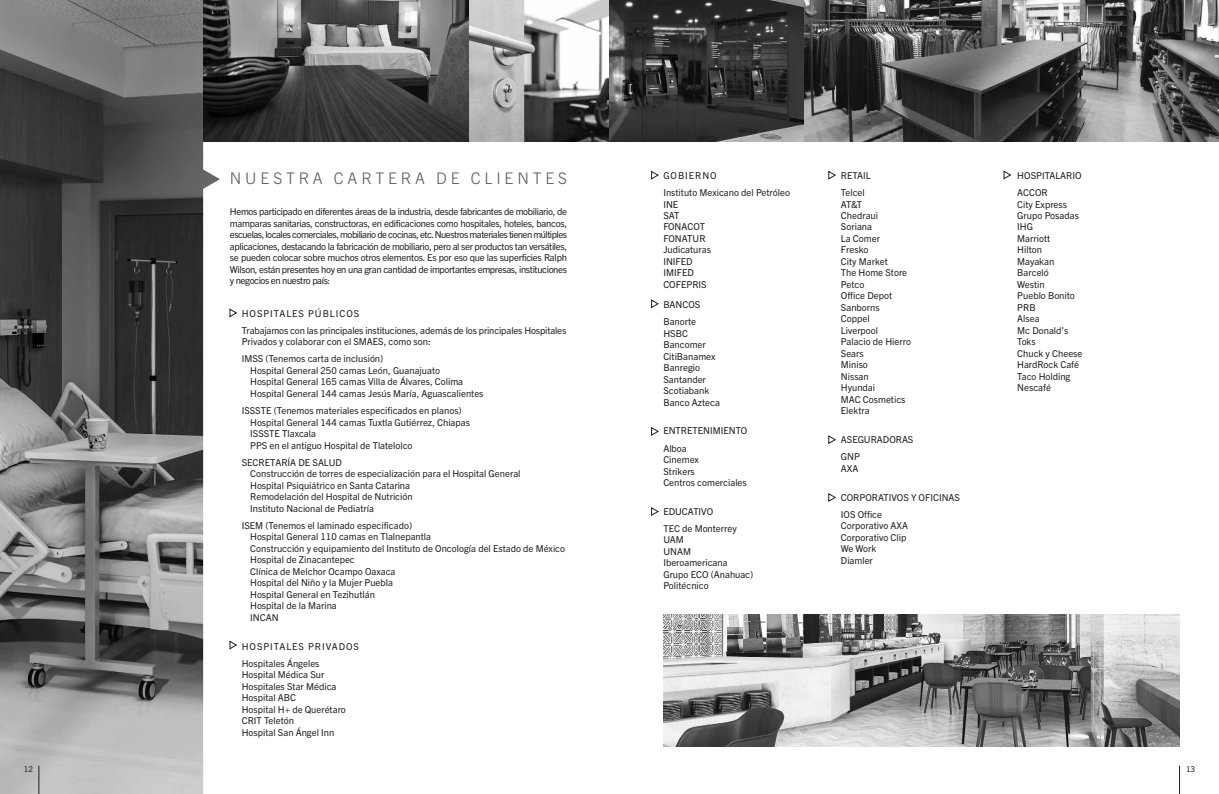
<style>
.page{position:relative;width:1219px;height:794px;background:#fff}
.page>*{position:absolute;margin:0;border:0;box-sizing:border-box;transform-origin:0 0}
.t1{font:300 16px "Trade Gothic Next LT Pro";letter-spacing:.24em;color:#57585a}
.t2{font:9.5px/11.5px "Trade Gothic Next LT Pro";color:#231f20}
.t3{font:9.5px/17.2px "Trade Gothic Next LT Pro";letter-spacing:.03em;color:#231f20}
.t4{font:8px "Trade Gothic Next LT Pro";color:#231f20}
</style>
<div class="page">
<img style="left:0;top:0;width:220px;height:794px">
<svg style="left:229px;top:308px;width:8px;height:9px"></svg>
<svg style="left:229px;top:640px;width:8px;height:9px"></svg>
<img style="left:203px;top:0;width:1016px;height:142px">
<svg style="left:651px;top:171px;width:8px;height:9px"></svg>
<svg style="left:828px;top:171px;width:8px;height:9px"></svg>
<svg style="left:1003px;top:170px;width:8px;height:9px"></svg>
<svg style="left:651px;top:427px;width:8px;height:9px"></svg>
<svg style="left:651px;top:507px;width:8px;height:9px"></svg>
<svg style="left:828px;top:435px;width:8px;height:9px"></svg>
<svg style="left:828px;top:493px;width:8px;height:9px"></svg>
<svg style="left:651px;top:299px;width:8px;height:9px"></svg>
<svg style="left:1179px;top:765px;width:1px;height:29px"></svg>
<svg style="left:39px;top:765px;width:1px;height:29px"></svg>
<img style="left:663px;top:614px;width:516px;height:132px">
<h1 class="t1" style="left:230px;top:172px;width:339px">NUESTRA CARTERA DE CLIENTES</h1>
<p class="t2" style="left:663px;top:168px;width:128px;line-height:17.2px">GOBIERNO<br>Instituto Mexicano del Petróleo</p>
<p class="t2" style="left:663px;top:199px;width:49px">INE<br>SAT<br>FONACOT<br>FONATUR<br>Judicaturas<br>INIFED<br>IMIFED<br>COFEPRIS</p>
<p class="t2" style="left:663px;top:297px;width:39px;line-height:17.2px">BANCOS<br>Banorte</p>
<p class="t2" style="left:663px;top:328px;width:58px">HSBC<br>Bancomer<br>CitiBanamex<br>Banregio<br>Santander<br>Scotiabank<br>Banco Azteca</p>
<p class="t2" style="left:663px;top:423px;width:85px;line-height:17.2px">ENTRETENIMIENTO<br>Alboa</p>
<p class="t2" style="left:663px;top:455px;width:85px">Cinemex<br>Strikers<br>Centros comerciales</p>
<p class="t2" style="left:663px;top:503px;width:75px;line-height:17.2px">EDUCATIVO<br>TEC de Monterrey</p>
<p class="t2" style="left:663px;top:535px;width:91px">UAM<br>UNAM<br>Iberoamericana<br>Grupo ECO (Anahuac)<br>Politécnico</p>
<p class="t2" style="left:230px;top:207px;width:339px;text-align:justify">Hemos participado en diferentes áreas de la industria, desde fabricantes de mobiliario, de mamparas sanitarias, constructoras, en edificaciones como hospitales, hoteles, bancos, escuelas, locales comerciales, mobiliario de cocinas, etc. Nuestros materiales tienen múltiples aplicaciones, destacando la fabricación de mobiliario, pero al ser productos tan versátiles, se pueden colocar sobre muchos otros elementos. Es por eso que las superficies Ralph Wilson, están presentes hoy en una gran cantidad de importantes empresas, instituciones y negocios en nuestro país:</p>
<p class="t2" style="left:242px;top:305px;width:326px;line-height:17.2px">HOSPITALES PÚBLICOS<br>Trabajamos con las principales instituciones, además de los principales Hospitales</p>
<p class="t2" style="left:242px;top:334px;width:190px;line-height:17.2px">Privados y colaborar con el SMAES, como son:<br>IMSS (Tenemos carta de inclusión)</p>
<p class="t2" style="left:250px;top:365px;width:235px">Hospital General 250 camas León, Guanajuato<br>Hospital General 165 camas Villa de Álvares, Colima<br>Hospital General 144 camas Jesús María, Aguascalientes</p>
<p class="t2" style="left:250px;top:406px;width:221px;text-indent:-9px">ISSSTE (Tenemos materiales especificados en planos)<br>Hospital General 144 camas Tuxtla Gutiérrez, Chiapas ISSSTE Tlaxcala<br>PPS en el antiguo Hospital de Tlatelolco</p>
<p class="t2" style="left:250px;top:457px;width:272px;text-indent:-9px">SECRETARÍA DE SALUD<br>Construcción de torres de especialización para el Hospital General Hospital Psiquiátrico en Santa Catarina<br>Remodelación del Hospital de Nutrición<br>Instituto Nacional de Pediatría</p>
<p class="t2" style="left:250px;top:520px;width:316px;text-indent:-9px">ISEM (Tenemos el laminado especificado)<br>Hospital General 110 camas en Tlalnepantla<br>Construcción y equipamiento del Instituto de Oncología del Estado de México Hospital de Zinacantepec<br>Clínica de Melchor Ocampo Oaxaca<br>Hospital del Niño y la Mujer Puebla<br>Hospital General en Tezihutlán<br>Hospital de la Marina<br>INCAN</p>
<p class="t3" style="left:242px;top:638px;width:119px">HOSPITALES PRIVADOS<br>Hospitales Ángeles</p>
<p class="t2" style="left:242px;top:670px;width:106px">Hospital Médica Sur<br>Hospitales Star Médica<br>Hospital ABC<br>Hospital H+ de Querétaro<br>CRIT Teletón<br>Hospital San Ángel Inn</p>
<p class="t2" style="left:841px;top:168px;width:31px;line-height:17.2px">RETAIL<br>Telcel</p>
<p class="t2" style="left:841px;top:199px;width:72px">AT&amp;T<br>Chedraui<br>Soriana<br>La Comer<br>Fresko<br>City Market<br>The Home Store<br>Petco<br>Office Depot<br>Sanborns<br>Coppel<br>Liverpool<br>Palacio de Hierro<br>Sears<br>Miniso<br>Nissan<br>Hyundai<br>MAC Cosmetics<br>Elektra</p>
<p class="t2" style="left:841px;top:432px;width:74px;line-height:17.2px">ASEGURADORAS<br>GNP</p>
<p class="t2" style="left:841px;top:463px;width:19px">AXA</p>
<p class="t2" style="left:841px;top:489px;width:121px;line-height:17.2px">CORPORATIVOS Y OFICINAS<br>IOS Office</p>
<p class="t2" style="left:841px;top:521px;width:69px">Corporativo AXA<br>Corporativo Clip<br>We Work<br>Diamler</p>
<p class="t2" style="left:1017px;top:168px;width:66px;line-height:17.2px">HOSPITALARIO<br>ACCOR</p>
<p class="t2" style="left:1017px;top:199px;width:67px">City Express<br>Grupo Posadas<br>IHG<br>Marriott<br>Hilton<br>Mayakan<br>Barceló<br>Westin<br>Pueblo Bonito<br>PRB<br>Alsea<br>Mc Donald’s<br>Toks<br>Chuck y Cheese<br>HardRock Café<br>Taco Holding<br>Nescafé</p>
<p class="t4" style="left:24px;top:766px;width:11px">12</p>
<p class="t4" style="left:1186px;top:766px;width:11px">13</p>
</div>
